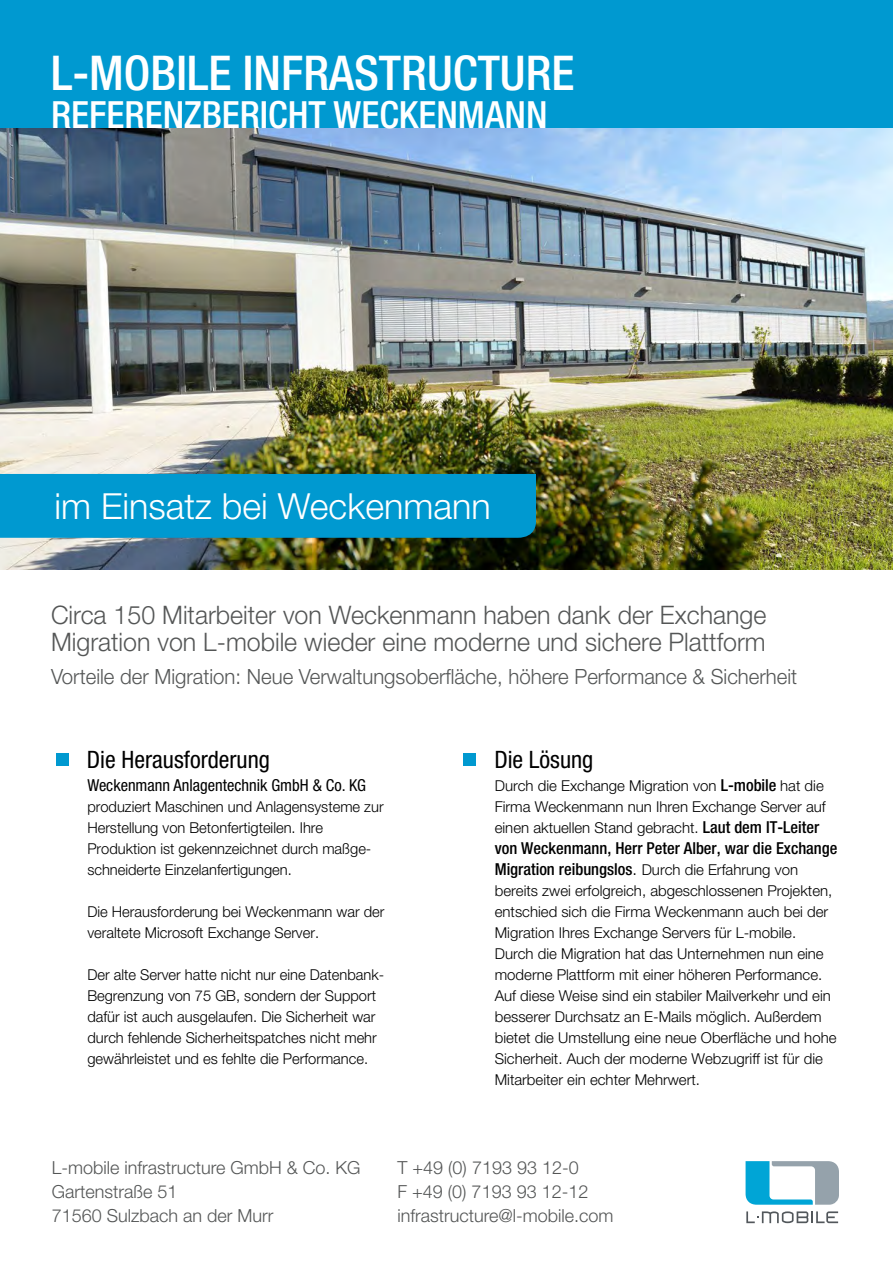
<style>
.page{position:relative;width:893px;height:1263px;background:#fff}
.page>*{position:absolute;margin:0;border:0;box-sizing:border-box;transform-origin:0 0}
.t1{font:54px "Arial";color:#0099d0}
.t2{font:500 condensed 48px "Helvetica Neue LT Pro";color:#fff}
.t3{font:500 condensed 37.5px "Helvetica Neue LT Pro";color:#fff}
.t4{font:300 36px "Helvetica Neue LT Pro";color:#fff}
.t5{font:300 25.5px/27px "Helvetica Neue LT Pro";color:#545656}
.t6{font:condensed 24px "Helvetica Neue LT Pro";color:#000}
.t7{font:300 21px "Helvetica Neue LT Pro";color:#545656}
.t8{font:300 18px/24px "Helvetica Neue LT Pro";color:#545656}
.t9{font:500 condensed 16.5px/21px "Helvetica Neue LT Pro";color:#000}
.t10{font:condensed 16.5px "Helvetica Neue LT Pro";color:#000}
.t11{font:300 15px/21px "Helvetica Neue LT Pro";color:#000}
.s1{font-weight:500;font-stretch:condensed;font-size:16.5px}
.s2{font-weight:300;font-stretch:normal}
.s3{font-weight:300;font-stretch:normal;font-size:15px}
</style>
<div class="page">
<img style="left:0;top:128px;width:893px;height:442px">
<div style="left:0;top:474px;width:536px;height:64px;background:#0099d0"></div>
<div style="left:0;top:0;width:893px;height:128px;background:#0099d0"></div>
<svg style="left:746px;top:1161px;width:93px;height:44px"></svg>
<svg style="left:746px;top:1211px;width:92px;height:12px"></svg>
<h2 class="t2" style="left:51px;top:56px;width:525px">L-MOBILE INFRASTRUCTURE</h2>
<h3 class="t3" style="left:51px;top:101px;width:498px">REFERENZBERICHT WECKENMANN</h3>
<h3 class="t4" style="left:55px;top:493px;width:438px">im Einsatz bei Weckenmann</h3>
<h3 class="t5" style="left:51px;top:604px;width:717px">Circa 150 Mitarbeiter von Weckenmann haben dank der Exchange<br>Migration von L-mobile wieder eine moderne und sichere Plattform</h3>
<h3 class="t7" style="left:51px;top:669px;width:748px">Vorteile der Migration: Neue Verwaltungsoberfläche, höhere Performance &amp; Sicherheit</h3>
<h1 class="t1" style="left:53px;top:727px;width:21px">▪</h1>
<h3 class="t6" style="left:87px;top:751px;width:185px">Die Herausforderung</h3>
<p class="t10" style="left:87px;top:779px;width:280px">Weckenmann Anlagentechnik GmbH &amp; Co. KG</p>
<p class="t11" style="left:87px;top:797px;width:298px">produziert Maschinen und Anlagensysteme zur Herstellung von Betonfertigteilen. Ihre Produktion ist gekennzeichnet durch maßge&shy;schneiderte Einzelanfertigungen.</p>
<p class="t11" style="left:87px;top:902px;width:299px">Die Herausforderung bei Weckenmann war der veraltete Microsoft Exchange Server.</p>
<p class="t11" style="left:87px;top:965px;width:298px">Der alte Server hatte nicht nur eine Datenbank-Begrenzung von 75 GB, sondern der Support dafür ist auch ausgelaufen. Die Sicherheit war durch fehlende Sicherheitspatches nicht mehr gewährleistet und es fehlte die Performance.</p>
<h1 class="t1" style="left:460px;top:727px;width:21px">▪</h1>
<h3 class="t6" style="left:494px;top:751px;width:101px">Die Lösung</h3>
<p class="t11" style="left:495px;top:776px;width:332px">Durch die Exchange Migration von <span class="s1">L-mobile</span> hat die<br>Firma Weckenmann nun Ihren Exchange Server auf einen aktuellen Stand gebracht. <span class="s1">Laut dem IT-Leiter</span></p>
<p class="t9" style="left:495px;top:839px;width:344px">von Weckenmann, Herr Peter Alber, war die Exchange<br>Migration reibungslos<span class="s2">.</span> <span class="s3">Durch die Erfahrung von</span></p>
<p class="t11" style="left:495px;top:881px;width:343px">bereits zwei erfolgreich, abgeschlossenen Projekten, entschied sich die Firma Weckenmann auch bei der Migration Ihres Exchange Servers für L-mobile.<br>Durch die Migration hat das Unternehmen nun eine moderne Plattform mit einer höheren Performance.<br>Auf diese Weise sind ein stabiler Mailverkehr und ein besserer Durchsatz an E-Mails möglich. Außerdem bietet die Umstellung eine neue Oberfläche und hohe Sicherheit. Auch der moderne Webzugriff ist für die Mitarbeiter ein echter Mehrwert.</p>
<p class="t8" style="left:52px;top:1157px;width:310px">L-mobile infrastructure GmbH &amp; Co. KG<br>Gartenstraße 51<br>71560 Sulzbach an der Murr</p>
<p class="t8" style="left:397px;top:1157px;width:218px">T +49 (0) 7193 93 12-0<br>F +49 (0) 7193 93 12-12 infrastructure@l-mobile.com</p>
</div>
